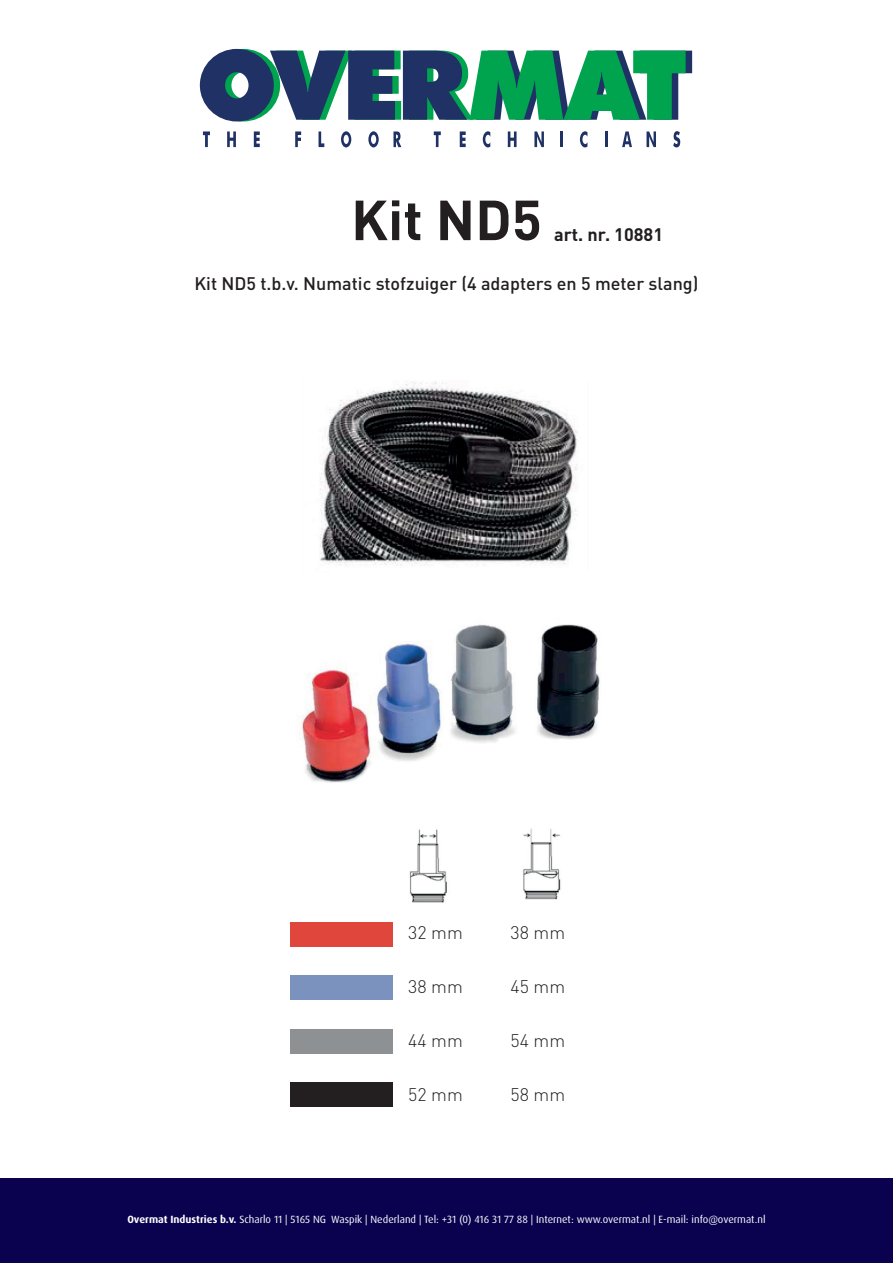
<style>
.page{position:relative;width:893px;height:1263px;background:#fff}
.page>*{position:absolute;margin:0;border:0;box-sizing:border-box;transform-origin:0 0}
.t1{font:700 55.5px "DIN Pro";color:#231f20}
.t2{font:500 18px "DIN Pro";color:#231f20}
.t3{font:300 18px "DIN Pro";color:#231f20}
.t4{font:700 18px "DIN Pro";color:#231f20}
.t5{font:10.5px "Dax Pro";color:#fff}
.s1{font-weight:700}
</style>
<div class="page">
<img style="left:320px;top:381px;width:258px;height:185px">
<svg style="left:393px;top:131px;width:8px;height:16px"></svg>
<svg style="left:534px;top:131px;width:10px;height:16px"></svg>
<svg style="left:673px;top:131px;width:7px;height:16px"></svg>
<svg style="left:368px;top:131px;width:11px;height:16px"></svg>
<svg style="left:646px;top:131px;width:10px;height:16px"></svg>
<svg style="left:622px;top:131px;width:10px;height:16px"></svg>
<hr style="left:605px;top:131px;width:3px;height:16px;background:#203265">
<svg style="left:560px;top:131px;width:2px;height:16px"></svg>
<svg style="left:508px;top:131px;width:9px;height:16px"></svg>
<svg style="left:460px;top:131px;width:6px;height:16px"></svg>
<svg style="left:434px;top:131px;width:7px;height:16px"></svg>
<svg style="left:319px;top:131px;width:5px;height:16px"></svg>
<svg style="left:295px;top:131px;width:6px;height:16px"></svg>
<svg style="left:254px;top:131px;width:6px;height:16px"></svg>
<svg style="left:227px;top:131px;width:9px;height:16px"></svg>
<svg style="left:203px;top:131px;width:7px;height:16px"></svg>
<svg style="left:341px;top:131px;width:10px;height:16px"></svg>
<svg style="left:580px;top:131px;width:7px;height:16px"></svg>
<svg style="left:483px;top:131px;width:7px;height:16px"></svg>
<svg style="left:200px;top:49px;width:492px;height:72px"></svg>
<div style="left:0;top:1179px;width:893px;height:84px;background:#0a024e"></div>
<img style="left:409px;top:829px;width:152px;height:74px">
<img style="left:300px;top:624px;width:300px;height:159px">
<div style="left:290px;top:922px;width:102px;height:24px;background:#e0463c"></div>
<div style="left:290px;top:975px;width:102px;height:25px;background:#7c92be"></div>
<div style="left:290px;top:1029px;width:102px;height:24px;background:#8d9194"></div>
<div style="left:290px;top:1082px;width:102px;height:25px;background:#231f20"></div>
<h1 class="t1" style="left:351px;top:182px;width:192px">Kit ND5</h1>
<h2 class="t4" style="left:554px;top:222px;width:111px">art. nr. 10881</h2>
<h2 class="t2" style="left:194px;top:271px;width:505px">Kit ND5 t.b.v. Numatic stofzuiger (4 adapters en 5 meter slang)</h2>
<h2 class="t3" style="left:408px;top:920px;width:56px">32 mm</h2>
<h2 class="t3" style="left:510px;top:920px;width:56px">38 mm</h2>
<h2 class="t3" style="left:408px;top:974px;width:56px">38 mm</h2>
<h2 class="t3" style="left:510px;top:974px;width:56px">45 mm</h2>
<h2 class="t3" style="left:408px;top:1028px;width:56px">44 mm</h2>
<h2 class="t3" style="left:510px;top:1028px;width:56px">54 mm</h2>
<h2 class="t3" style="left:408px;top:1082px;width:56px">52 mm</h2>
<h2 class="t3" style="left:510px;top:1082px;width:56px">58 mm</h2>
<p class="t5" style="left:127px;top:1212px;width:640px"><span class="s1">Overmat Industries b.v.</span> Scharlo 11 | 5165 NG Waspik | Nederland | Tel: +31 (0) 416 31 77 88 | Internet: www.overmat.nl | E-mail: info@overmat.nl</p>
</div>
